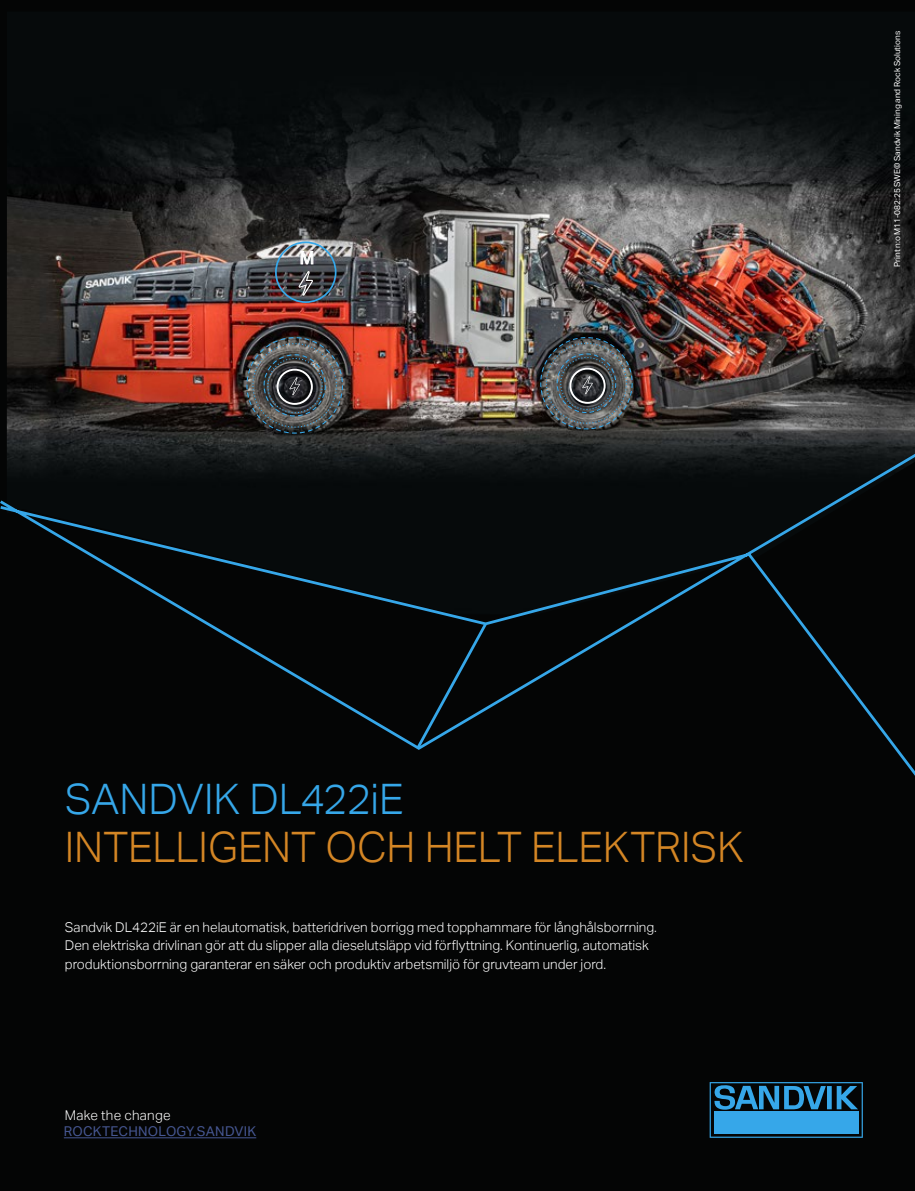
<style>
.page{position:relative;width:915px;height:1191px;background:#fff}
.page>*{position:absolute;margin:0;border:0;box-sizing:border-box;transform-origin:0 0}
.t1{font:300 42px "Aktiv Grotesk";color:#d48625}
.t2{font:300 42px "Aktiv Grotesk";letter-spacing:-.005em;color:#36a7e9}
.t3{font:17.4px "Arial";color:#fff}
.t4{font:300 13.5px/18.8px "Aktiv Grotesk";color:#fff}
.t5{font:13.5px "Aktiv Grotesk";letter-spacing:.015em;color:#465792}
.t6{font:300 13.5px "Aktiv Grotesk";letter-spacing:.02em;color:#fff}
.t7{font:8.25px "Aktiv Grotesk";color:#fff}
</style>
<div class="page">
<div style="left:0;top:0;width:914px;height:1191px;background:#040505"></div>
<svg style="left:709px;top:1082px;width:153px;height:55px;background:#236c96"></svg>
<img style="left:7px;top:12px;width:907px;height:438px">
<svg style="left:0;top:450px;width:914px;height:332px;background:#060a0c"></svg>
<svg style="left:413px;top:620px;width:76px;height:132px;background:#070f14"></svg>
<svg style="left:582px;top:376px;width:10px;height:18px"></svg>
<div style="left:569px;top:368px;width:36px;height:36px;border:2px solid #fff;border-radius:50%"></div>
<svg style="left:289px;top:377px;width:11px;height:18px"></svg>
<div style="left:276px;top:369px;width:37px;height:36px;border:2px solid #fff;border-radius:50%"></div>
<svg style="left:298px;top:271px;width:15px;height:25px"></svg>
<div style="left:275px;top:241px;width:61px;height:62px;border:2px solid #36a7e9;border-radius:50%"></div>
<svg style="left:300px;top:250px;width:13px;height:14px"></svg>
<div style="left:263px;top:354px;width:63px;height:62px;border:1px dashed #36a7e9;border-radius:50%"></div>
<div style="left:267px;top:358px;width:55px;height:55px;border:1px dashed #36a7e9;border-radius:50%"></div>
<div style="left:545px;top:343px;width:81px;height:81px;border:1px dashed #36a7e9;border-radius:50%"></div>
<div style="left:556px;top:353px;width:60px;height:60px;border:1px dashed #36a7e9;border-radius:50%"></div>
<div style="left:560px;top:357px;width:53px;height:53px;border:1px dashed #36a7e9;border-radius:50%"></div>
<hr style="left:64px;top:1137px;width:192px;height:1px;background:#465792">
<p class="t3" style="left:299px;top:246px;width:16px">M</p>
<p class="t7" style="left:892px;top:267px;width:237px;rotate:-90deg">Print n:o M11-082:25 SWE© Sandvik Mining and Rock Solutions</p>
<h1 class="t2" style="left:65px;top:774px;width:340px">SANDVIK DL422iE</h1>
<h1 class="t1" style="left:65px;top:822px;width:680px">INTELLIGENT OCH HELT ELEKTRISK</h1>
<p class="t4" style="left:65px;top:917px;width:593px">Sandvik DL422iE är en helautomatisk, batteridriven borrigg med topphammare för långhålsborrning.<br>Den elektriska drivlinan gör att du slipper alla dieselutsläpp vid förflyttning. Kontinuerlig, automatisk produktionsborrning garanterar en säker och produktiv arbetsmiljö för gruvteam under jord.</p>
<p class="t6" style="left:65px;top:1107px;width:107px">Make the change</p>
<p class="t5" style="left:64px;top:1123px;width:194px">ROCKTECHNOLOGY.SANDVIK</p>
</div>
